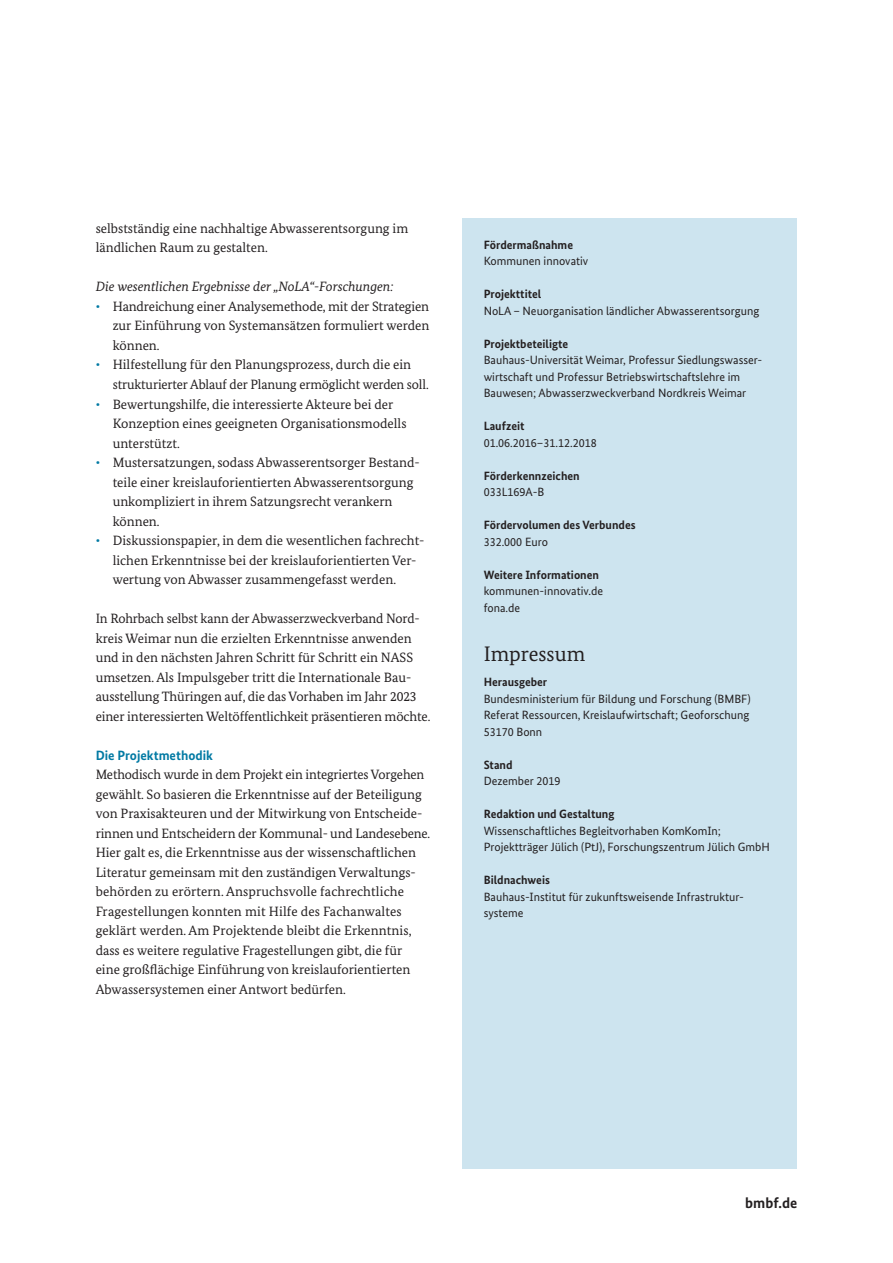
<style>
.page{position:relative;width:893px;height:1263px;background:#fff}
.page>*{position:absolute;margin:0;border:0;box-sizing:border-box;transform-origin:0 0}
.t1{font:21px "Bundes Serif";color:#231f20}
.t2{font:700 15px "Bundes Sans";color:#231f20}
.t3{font:13.5px/19.5px "Bundes Serif";color:#231f20}
.t4{font:italic 13.5px "Bundes Serif";color:#231f20}
.t5{font:700 13.5px "Bundes Sans";color:#0079a3}
.t6{font:12px/16.5px "Bundes Sans";color:#231f20}
.t7{font:700 12px "Bundes Sans";color:#231f20}
.s1{color:#0079a3}
</style>
<div class="page">
<div style="left:462px;top:218px;width:335px;height:951px;background:#cde4ef"></div>
<p class="t3" style="left:96px;top:218px;width:314px">selbstständig eine nachhaltige Abwasserentsorgung im ländlichen Raum zu gestalten.</p>
<p class="t4" style="left:96px;top:279px;width:299px">Die wesentlichen Ergebnisse der „NoLA“-Forschungen:</p>
<p class="t3" style="left:113px;top:296px;width:318px;text-align:justify;text-indent:-17px"><span class="s1">•</span> Handreichung einer Analysemethode, mit der Strategien zur Einführung von Systemansätzen formuliert werden können.</p>
<p class="t3" style="left:113px;top:355px;width:317px;text-indent:-17px"><span class="s1">•</span> Hilfestellung für den Planungsprozess, durch die ein strukturierter Ablauf der Planung ermöglicht werden soll.</p>
<p class="t3" style="left:113px;top:394px;width:295px;text-indent:-17px"><span class="s1">•</span> Bewertungshilfe, die interessierte Akteure bei der<br>Konzeption eines geeigneten Organisationsmodells unterstützt.</p>
<p class="t3" style="left:113px;top:452px;width:309px;text-indent:-17px"><span class="s1">•</span> Mustersatzungen, sodass Abwasserentsorger Bestand&shy;teile einer kreislauforientierten Abwasserentsorgung unkompliziert in ihrem Satzungsrecht verankern können.</p>
<p class="t3" style="left:113px;top:530px;width:313px;text-indent:-17px"><span class="s1">•</span> Diskussionspapier, in dem die wesentlichen fachrecht&shy;lichen Erkenntnisse bei der kreislauforientierten Ver&shy;wertung von Abwasser zusammengefasst werden.</p>
<p class="t3" style="left:96px;top:608px;width:336px">In Rohrbach selbst kann der Abwasserzweckverband Nord&shy;kreis Weimar nun die erzielten Erkenntnisse anwenden und in den nächsten Jahren Schritt für Schritt ein NASS umsetzen. Als Impulsgeber tritt die Internationale Bau&shy;ausstellung Thüringen auf, die das Vorhaben im Jahr 2023 einer interessierten Weltöffentlichkeit präsentieren möchte.</p>
<h3 class="t5" style="left:96px;top:747px;width:119px">Die Projektmethodik</h3>
<p class="t3" style="left:96px;top:764px;width:336px">Methodisch wurde in dem Projekt ein integriertes Vorgehen gewählt. So basieren die Erkenntnisse auf der Beteiligung von Praxisakteuren und der Mitwirkung von Entscheide&shy;rinnen und Entscheidern der Kommunal- und Landesebene.<br>Hier galt es, die Erkenntnisse aus der wissenschaftlichen Literatur gemeinsam mit den zuständigen Verwaltungs&shy;behörden zu erörtern. Anspruchsvolle fachrechtliche Fragestellungen konnten mit Hilfe des Fachanwaltes geklärt werden. Am Projektende bleibt die Erkenntnis, dass es weitere regulative Fragestellungen gibt, die für<br>eine großflächige Einführung von kreislauforientierten Abwassersystemen einer Antwort bedürfen.</p>
<h4 class="t7" style="left:484px;top:237px;width:91px">Fördermaßnahme</h4>
<p class="t6" style="left:484px;top:253px;width:106px">Kommunen innovativ</p>
<h4 class="t7" style="left:484px;top:287px;width:59px">Projekttitel</h4>
<p class="t6" style="left:484px;top:302px;width:277px">NoLA – Neuorganisation ländlicher Abwasserentsorgung</p>
<h4 class="t7" style="left:484px;top:336px;width:86px">Projektbeteiligte</h4>
<p class="t6" style="left:484px;top:352px;width:280px">Bauhaus-Universität Weimar, Professur Siedlungswasser&shy;wirtschaft und Professur Betriebswirtschaftslehre im<br>Bauwesen; Abwasserzweckverband Nordkreis Weimar</p>
<h4 class="t7" style="left:484px;top:419px;width:42px">Laufzeit</h4>
<p class="t6" style="left:484px;top:434px;width:115px">01.06.2016–31.12.2018</p>
<h4 class="t7" style="left:484px;top:468px;width:98px">Förderkennzeichen</h4>
<p class="t6" style="left:484px;top:484px;width:62px">033L169A-B</p>
<h4 class="t7" style="left:484px;top:518px;width:153px">Fördervolumen des Verbundes</h4>
<p class="t6" style="left:484px;top:533px;width:66px">332.000 Euro</p>
<h4 class="t7" style="left:484px;top:567px;width:117px">Weitere Informationen</h4>
<p class="t6" style="left:484px;top:583px;width:121px">kommunen-innovativ.de</p>
<p class="t6" style="left:484px;top:599px;width:38px">fona.de</p>
<h5 class="t1" style="left:484px;top:641px;width:103px">Impressum</h5>
<h4 class="t7" style="left:484px;top:675px;width:65px">Herausgeber</h4>
<p class="t6" style="left:484px;top:690px;width:268px">Bundesministerium für Bildung und Forschung (BMBF)</p>
<p class="t6" style="left:484px;top:707px;width:267px">Referat Ressourcen, Kreislaufwirtschaft; Geoforschung<br>53170 Bonn</p>
<p class="t7" style="left:484px;top:757px;width:30px">Stand</p>
<p class="t6" style="left:484px;top:773px;width:78px">Dezember 2019</p>
<p class="t7" style="left:484px;top:807px;width:132px">Redaktion und Gestaltung</p>
<p class="t6" style="left:484px;top:822px;width:288px">Wissenschaftliches Begleitvorhaben KomKomIn;<br>Projektträger Jülich (PtJ), Forschungszentrum Jülich GmbH</p>
<h4 class="t7" style="left:484px;top:873px;width:68px">Bildnachweis</h4>
<p class="t6" style="left:484px;top:888px;width:262px">Bauhaus-Institut für zukunftsweisende Infrastruktur&shy;systeme</p>
<p class="t2" style="left:745px;top:1194px;width:54px">bmbf.de</p>
</div>
